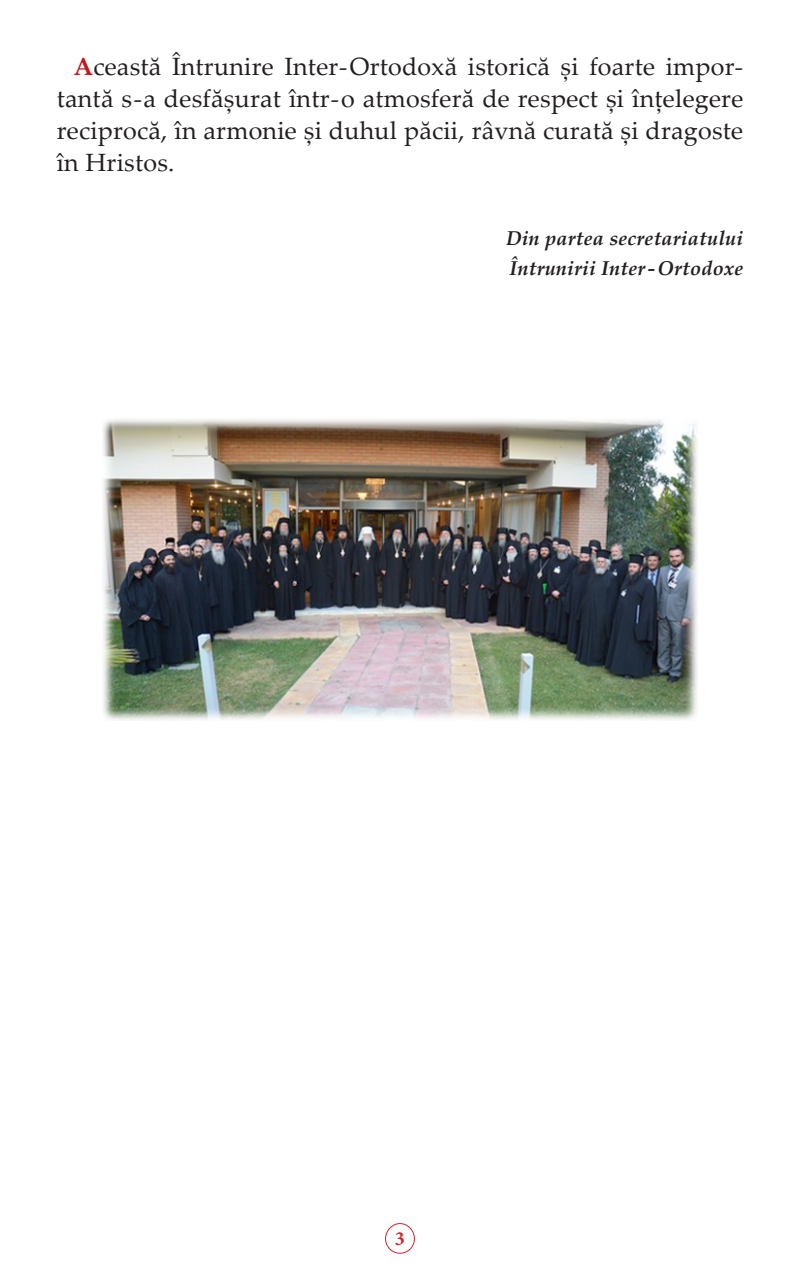
<style>
.page{position:relative;width:800px;height:1270px;background:#fff}
.page>*{position:absolute;margin:0;border:0;box-sizing:border-box;transform-origin:0 0}
.t1{font:25px/32px "Palatino Linotype";letter-spacing:.01em;color:#231f20;text-align:justify}
.t2{font:italic 700 20px "Palatino Linotype";letter-spacing:.01em;color:#231f20}
.t3{font:700 20px "Minion Pro";color:#d1232a}
.s1{font-weight:700;color:#c4161c}
</style>
<div class="page">
<div style="left:385px;top:1223px;width:30px;height:31px;border:1px solid #d1232a;border-radius:50%"></div>
<img style="left:103px;top:419px;width:594px;height:301px">
<p class="t1" style="left:57px;top:50px;width:688px;text-indent:17px"><span class="s1">A</span>ceastă Întrunire Inter-Ortodoxă istorică și foarte impor&shy;tantă s-a desfășurat într-o atmosferă de respect și înțelegere reciprocă, în armonie și duhul păcii, râvnă curată și dragoste în Hristos.</p>
<p class="t2" style="left:506px;top:224px;width:239px">Din partea secretariatului</p>
<p class="t2" style="left:509px;top:254px;width:235px">Întrunirii Inter-Ortodoxe</p>
<p class="t3" style="left:395px;top:1225px;width:11px">3</p>
</div>
